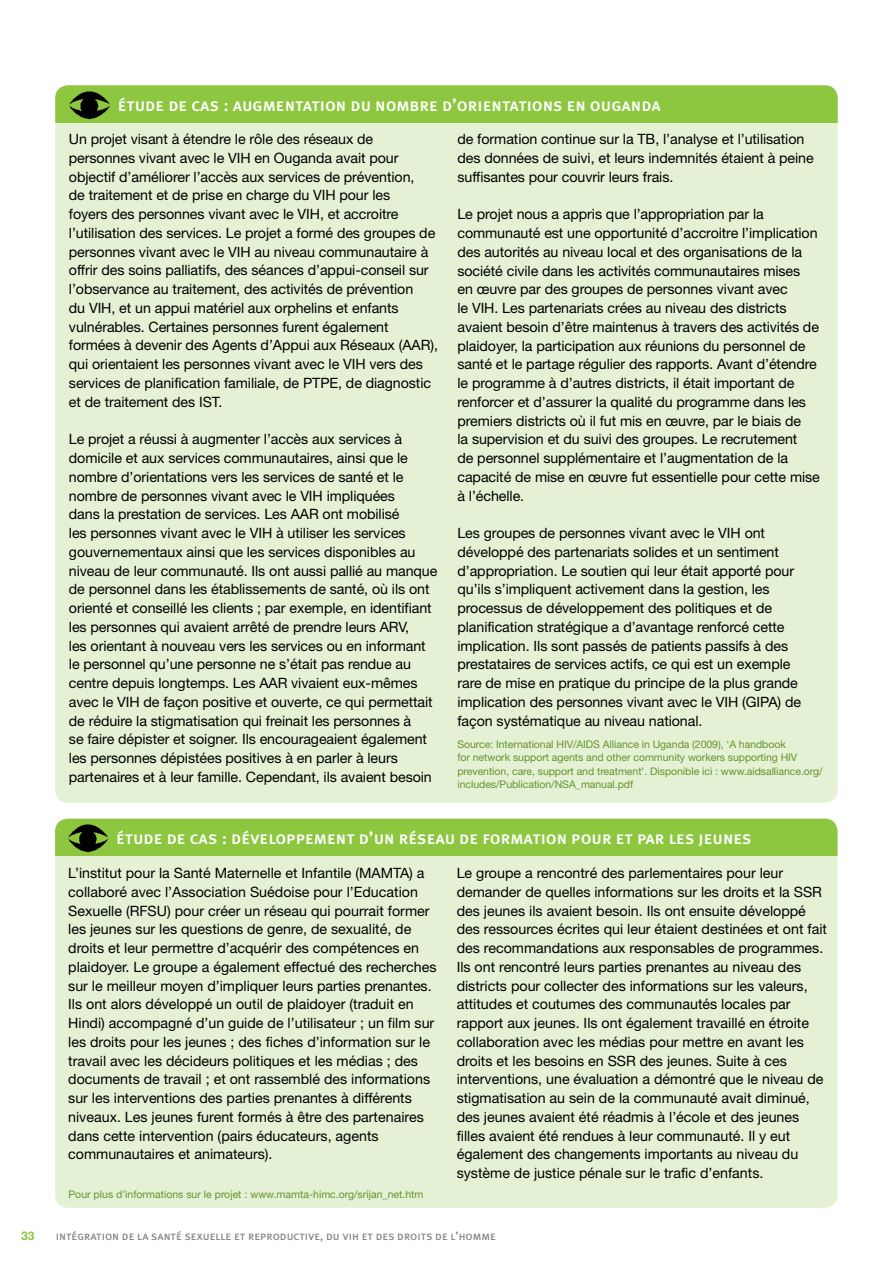
<style>
.page{position:relative;width:893px;height:1263px;background:#fff}
.page>*{position:absolute;margin:0;border:0;box-sizing:border-box;transform-origin:0 0}
.t1{font:18px "Meta Plus Medium Caps";color:#fff}
.t2{font:14.25px/18.8px "Helvetica Neue";letter-spacing:-.005em;color:#000}
.t3{font:12px "Meta Plus Book Caps";color:#808285}
.t4{font:700 12px "Helvetica Neue";color:#8dc63f}
.t5{font:10.5px/13.5px "Helvetica Neue";letter-spacing:-.005em;color:#65942d}
</style>
<div class="page">
<div style="left:55px;top:819px;width:782px;height:389px;background:#e5f1d4;border-radius:13px"></div>
<div style="left:55px;top:819px;width:782px;height:37px;background:#8dc63f"></div>
<img style="left:68px;top:824px;width:40px;height:29px">
<div style="left:55px;top:85px;width:783px;height:718px;background:#e5f1d4;border-radius:13px"></div>
<div style="left:55px;top:85px;width:783px;height:38px;background:#8dc63f"></div>
<img style="left:70px;top:91px;width:40px;height:29px">
<p class="t1" style="left:118px;top:94px;width:545px">étude de cas : augmentation du nombre d’orientations en ouganda</p>
<p class="t2" style="left:69px;top:130px;width:371px">Un projet visant à étendre le rôle des réseaux de personnes vivant avec le VIH en Ouganda avait pour objectif d’améliorer l’accès aux services de prévention,<br>de traitement et de prise en charge du VIH pour les<br>foyers des personnes vivant avec le VIH, et accroitre l’utilisation des services. Le projet a formé des groupes de personnes vivant avec le VIH au niveau communautaire à offrir des soins palliatifs, des séances d’appui-conseil sur l’observance au traitement, des activités de prévention<br>du VIH, et un appui matériel aux orphelins et enfants vulnérables. Certaines personnes furent également formées à devenir des Agents d’Appui aux Réseaux (AAR), qui orientaient les personnes vivant avec le VIH vers des services de planification familiale, de PTPE, de diagnostic et de traitement des IST.</p>
<p class="t2" style="left:69px;top:430px;width:370px">Le projet a réussi à augmenter l’accès aux services à domicile et aux services communautaires, ainsi que le nombre d’orientations vers les services de santé et le nombre de personnes vivant avec le VIH impliquées<br>dans la prestation de services. Les AAR ont mobilisé<br>les personnes vivant avec le VIH à utiliser les services gouvernementaux ainsi que les services disponibles au niveau de leur communauté. Ils ont aussi pallié au manque de personnel dans les établissements de santé, où ils ont orienté et conseillé les clients ; par exemple, en identifiant les personnes qui avaient arrêté de prendre leurs ARV,<br>les orientant à nouveau vers les services ou en informant le personnel qu’une personne ne s’était pas rendue au centre depuis longtemps. Les AAR vivaient eux-mêmes avec le VIH de façon positive et ouverte, ce qui permettait de réduire la stigmatisation qui freinait les personnes à<br>se faire dépister et soigner. Ils encourageaient également les personnes dépistées positives à en parler à leurs partenaires et à leur famille. Cependant, ils avaient besoin</p>
<p class="t2" style="left:457px;top:130px;width:358px">de formation continue sur la TB, l’analyse et l’utilisation des données de suivi, et leurs indemnités étaient à peine suffisantes pour couvrir leurs frais.</p>
<p class="t2" style="left:457px;top:205px;width:364px">Le projet nous a appris que l’appropriation par la communauté est une opportunité d’accroitre l’implication des autorités au niveau local et des organisations de la société civile dans les activités communautaires mises<br>en œuvre par des groupes de personnes vivant avec<br>le VIH. Les partenariats crées au niveau des districts avaient besoin d’être maintenus à travers des activités de plaidoyer, la participation aux réunions du personnel de santé et le partage régulier des rapports. Avant d’étendre le programme à d’autres districts, il était important de renforcer et d’assurer la qualité du programme dans les premiers districts où il fut mis en œuvre, par le biais de<br>la supervision et du suivi des groupes. Le recrutement<br>de personnel supplémentaire et l’augmentation de la capacité de mise en œuvre fut essentielle pour cette mise à l’échelle.</p>
<p class="t2" style="left:457px;top:523px;width:345px">Les groupes de personnes vivant avec le VIH ont développé des partenariats solides et un sentiment d’appropriation. Le soutien qui leur était apporté pour qu’ils s’impliquent activement dans la gestion, les processus de développement des politiques et de planification stratégique a d’avantage renforcé cette implication. Ils sont passés de patients passifs à des prestataires de services actifs, ce qui est un exemple rare de mise en pratique du principe de la plus grande implication des personnes vivant avec le VIH (GIPA) de façon systématique au niveau national.</p>
<p class="t5" style="left:457px;top:737px;width:367px">Source: International HIV/AIDS Alliance in Uganda (2009), ‘A handbook<br>for network support agents and other community workers supporting HIV prevention, care, support and treatment’. Disponible ici : www.aidsalliance.org/ includes/Publication/NSA_manual.pdf</p>
<p class="t1" style="left:116px;top:827px;width:637px">étude de cas : développement d’un réseau de formation pour et par les jeunes</p>
<p class="t2" style="left:68px;top:863px;width:370px">L’institut pour la Santé Maternelle et Infantile (MAMTA) a collaboré avec l’Association Suédoise pour l’Education Sexuelle (RFSU) pour créer un réseau qui pourrait former les jeunes sur les questions de genre, de sexualité, de droits et leur permettre d’acquérir des compétences en plaidoyer. Le groupe a également effectué des recherches sur le meilleur moyen d’impliquer leurs parties prenantes.<br>Ils ont alors développé un outil de plaidoyer (traduit en Hindi) accompagné d’un guide de l’utilisateur ; un film sur les droits pour les jeunes ; des fiches d’information sur le travail avec les décideurs politiques et les médias ; des documents de travail ; et ont rassemblé des informations sur les interventions des parties prenantes à différents niveaux. Les jeunes furent formés à être des partenaires dans cette intervention (pairs éducateurs, agents communautaires et animateurs).</p>
<p class="t2" style="left:457px;top:863px;width:372px">Le groupe a rencontré des parlementaires pour leur demander de quelles informations sur les droits et la SSR des jeunes ils avaient besoin. Ils ont ensuite développé des ressources écrites qui leur étaient destinées et ont fait des recommandations aux responsables de programmes.<br>Ils ont rencontré leurs parties prenantes au niveau des districts pour collecter des informations sur les valeurs, attitudes et coutumes des communautés locales par rapport aux jeunes. Ils ont également travaillé en étroite collaboration avec les médias pour mettre en avant les droits et les besoins en SSR des jeunes. Suite à ces interventions, une évaluation a démontré que le niveau de stigmatisation au sein de la communauté avait diminué, des jeunes avaient été réadmis à l’école et des jeunes filles avaient été rendues à leur communauté. Il y eut également des changements importants au niveau du système de justice pénale sur le trafic d’enfants.</p>
<p class="t5" style="left:69px;top:1187px;width:357px">Pour plus d’informations sur le projet : www.mamta-himc.org/srijan_net.htm</p>
<p class="t4" style="left:21px;top:1228px;width:15px">33</p>
<p class="t3" style="left:56px;top:1229px;width:442px">intégration de la santé sexuelle et reproductive, du vih et des droits de l’homme</p>
</div>
